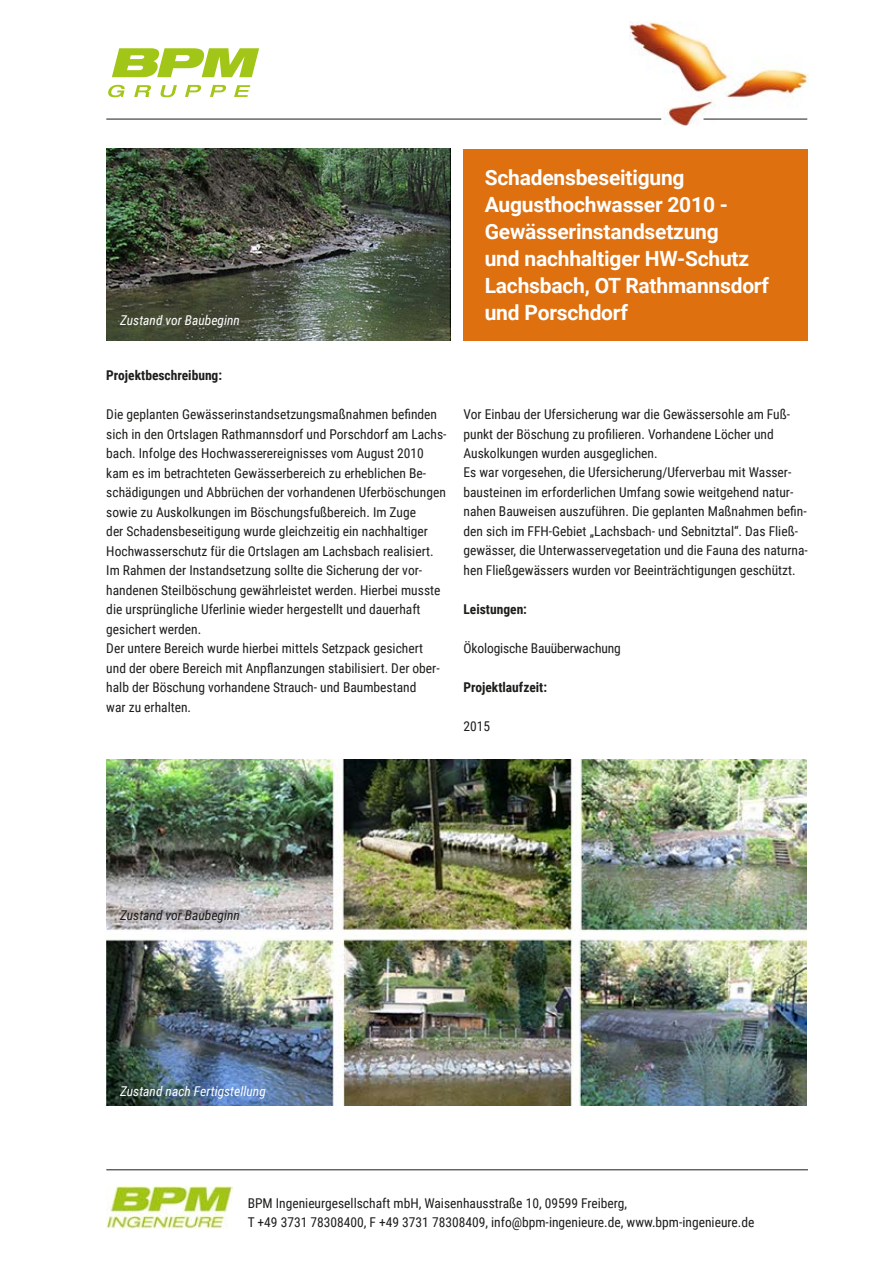
<style>
.page{position:relative;width:893px;height:1263px;background:#fff}
.page>*{position:absolute;margin:0;border:0;box-sizing:border-box;transform-origin:0 0}
.t1{font:700 21px/27px "Roboto";letter-spacing:-.01em;color:#fff}
.t2{font:13.5px/19.5px "Roboto Condensed";color:#1d1d1b}
.t3{font:700 13.5px "Roboto Condensed";color:#1d1d1b}
.t4{font:italic 13.5px "Roboto Condensed";color:#fff}
.t5{font:italic 13.5px "Roboto Condensed";color:#1d1d1b}
</style>
<div class="page">
<img style="left:629px;top:21px;width:179px;height:105px">
<svg style="left:112px;top:48px;width:147px;height:29px"></svg>
<svg style="left:108px;top:85px;width:17px;height:12px"></svg>
<svg style="left:160px;top:85px;width:17px;height:12px"></svg>
<svg style="left:134px;top:85px;width:17px;height:12px"></svg>
<svg style="left:210px;top:85px;width:16px;height:12px"></svg>
<svg style="left:234px;top:85px;width:16px;height:12px"></svg>
<svg style="left:185px;top:85px;width:16px;height:12px"></svg>
<hr style="left:106px;top:119px;width:555px;height:1px;background:#1d1d1b">
<hr style="left:703px;top:119px;width:104px;height:1px;background:#1d1d1b">
<div style="left:463px;top:149px;width:345px;height:191px;background:#de7010"></div>
<hr style="left:106px;top:1169px;width:702px;height:1px;background:#1d1d1b">
<img style="left:106px;top:1186px;width:126px;height:43px">
<img style="left:106px;top:149px;width:345px;height:191px">
<img style="left:106px;top:759px;width:700px;height:347px">
<p class="t4" style="left:120px;top:311px;width:121px">Zustand vor Baubeginn</p>
<h1 class="t1" style="left:485px;top:163px;width:286px">Schadensbeseitigung<br>Augusthochwasser 2010 -<br>Gewässerinstandsetzung<br>und nachhaltiger HW-Schutz<br>Lachsbach, OT Rathmannsdorf und Porschdorf</h1>
<p class="t3" style="left:106px;top:366px;width:117px">Projektbeschreibung:</p>
<p class="t2" style="left:106px;top:404px;width:342px">Die geplanten Gewässerinstandsetzungsmaßnahmen befinden sich in den Ortslagen Rathmannsdorf und Porschdorf am Lachs&shy;bach. Infolge des Hochwasserereignisses vom August 2010 kam es im betrachteten Gewässerbereich zu erheblichen Be&shy;schädigungen und Abbrüchen der vorhandenen Uferböschungen sowie zu Auskolkungen im Böschungsfußbereich. Im Zuge<br>der Schadensbeseitigung wurde gleichzeitig ein nachhaltiger Hochwasserschutz für die Ortslagen am Lachsbach realisiert.<br>Im Rahmen der Instandsetzung sollte die Sicherung der vor&shy;handenen Steilböschung gewährleistet werden. Hierbei musste die ursprüngliche Uferlinie wieder hergestellt und dauerhaft gesichert werden.<br>Der untere Bereich wurde hierbei mittels Setzpack gesichert<br>und der obere Bereich mit Anpflanzungen stabilisiert. Der ober&shy;halb der Böschung vorhandene Strauch- und Baumbestand<br>war zu erhalten.</p>
<p class="t2" style="left:463px;top:404px;width:346px">Vor Einbau der Ufersicherung war die Gewässersohle am Fuß&shy;punkt der Böschung zu profilieren. Vorhandene Löcher und Auskolkungen wurden ausgeglichen.<br>Es war vorgesehen, die Ufersicherung/Uferverbau mit Wasser&shy;bausteinen im erforderlichen Umfang sowie weitgehend natur&shy;nahen Bauweisen auszuführen. Die geplanten Maßnahmen befin&shy;den sich im FFH-Gebiet „Lachsbach- und Sebnitztal“. Das Fließ&shy;gewässer, die Unterwasservegetation und die Fauna des naturna&shy;hen Fließgewässers wurden vor Beeinträchtigungen geschützt.</p>
<p class="t3" style="left:463px;top:600px;width:65px">Leistungen:</p>
<p class="t2" style="left:463px;top:638px;width:159px">Ökologische Bauüberwachung</p>
<p class="t3" style="left:463px;top:678px;width:85px">Projektlaufzeit:</p>
<p class="t2" style="left:463px;top:716px;width:28px">2015</p>
<p class="t5" style="left:120px;top:905px;width:121px">Zustand vor Baubeginn</p>
<p class="t4" style="left:120px;top:1082px;width:147px">Zustand nach Fertigstellung</p>
<p class="t2" style="left:248px;top:1192px;width:508px">BPM Ingenieurgesellschaft mbH, Waisenhausstraße 10, 09599 Freiberg,<br>T +49 3731 78308400, F +49 3731 78308409, info@bpm-ingenieure.de, www.bpm-ingenieure.de</p>
</div>
